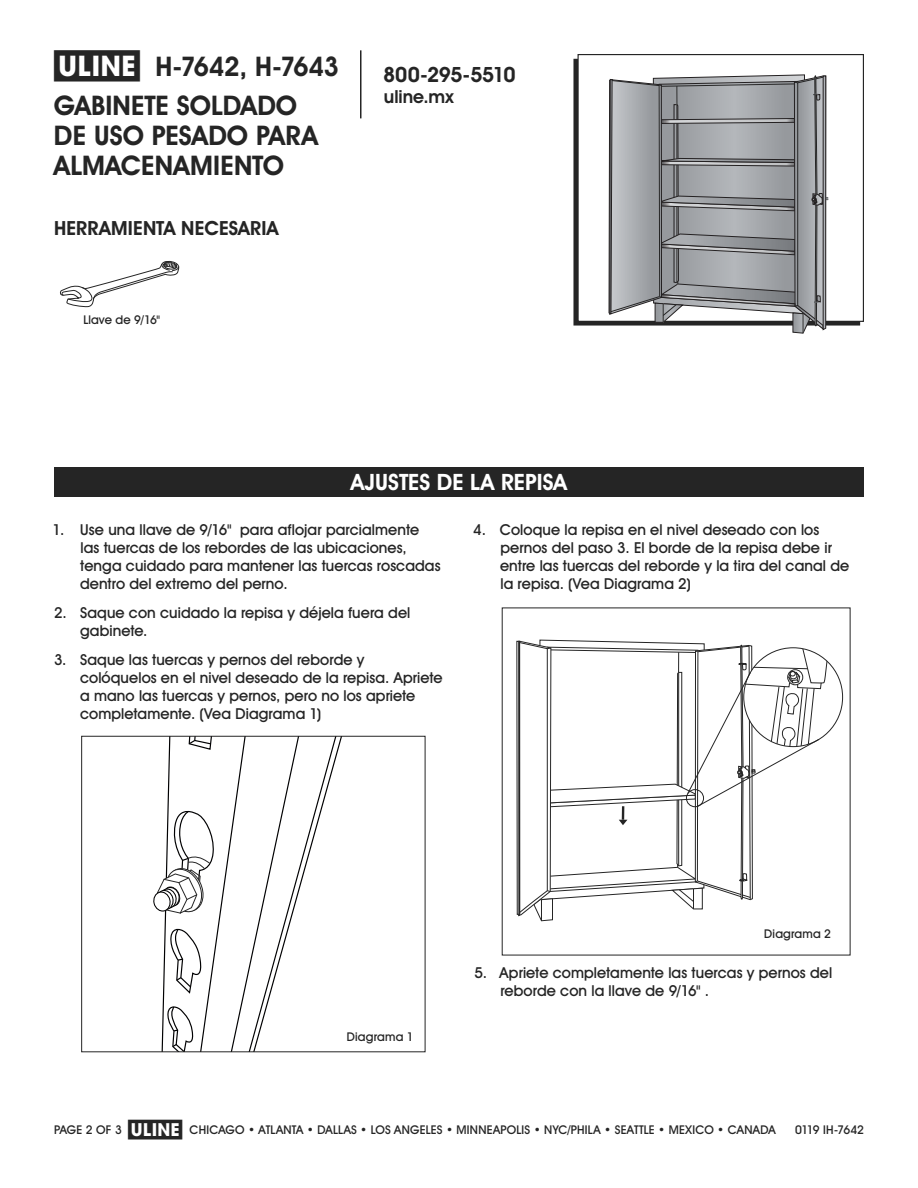
<style>
.page{position:relative;width:918px;height:1188px;background:#fff}
.page>*{position:absolute;margin:0;border:0;box-sizing:border-box;transform-origin:0 0}
.t1{font:700 28.5px "Uline Two Knine";color:#252525}
.t2{font:700 27px/38.7px "Uline Two Knine";color:#252525}
.t3{font:700 22.5px "Uline Two Knine";letter-spacing:.005em;color:#fff}
.t4{font:700 21px "Uline Two Knine";letter-spacing:-.02em;color:#252525}
.t5{font:700 19.5px "Uline Two Knine";letter-spacing:.005em;color:#252525}
.t6{font:700 18px "Uline Two Knine";color:#252525}
.t7{font:15px/18px "Uline Two Knine";letter-spacing:.005em;color:#252525}
.t8{font:12px "Uline Two Knine";letter-spacing:.015em;color:#252525}
.t9{font:12px "Uline Two Knine";letter-spacing:-.05em;color:#252525}
.s1{font-size:18px}
</style>
<div class="page">
<hr style="left:360px;top:50px;width:2px;height:68px;background:#252525">
<svg style="left:153px;top:738px;width:189px;height:312px"></svg>
<div style="left:81px;top:736px;width:344px;height:316px;border:1px solid #252525"></div>
<svg style="left:516px;top:640px;width:316px;height:282px"></svg>
<div style="left:54px;top:467px;width:810px;height:30px;background:#252525"></div>
<div style="left:578px;top:54px;width:286px;height:268px;border:1px solid #252525"></div>
<svg style="left:609px;top:75px;width:220px;height:259px;background:#9c9ea1"></svg>
<svg style="left:60px;top:260px;width:119px;height:48px"></svg>
<h1 class="t1" style="left:54px;top:49px;width:87px">π</h1>
<h2 class="t2" style="left:54px;top:47px;width:287px;text-indent:102px">H-7642, H-7643<br>GABINETE SOLDADO</h2>
<h2 class="t2" style="left:54px;top:120px;width:265px;line-height:30px">DE USO PESADO PARA<br>ALMACENAMIENTO</h2>
<h3 class="t5" style="left:54px;top:217px;width:226px">HERRAMIENTA NECESARIA</h3>
<p class="t8" style="left:83px;top:313px;width:78px">Llave de 9/16"</p>
<h3 class="t4" style="left:383px;top:62px;width:134px">800-295-5510</h3>
<p class="t6" style="left:384px;top:86px;width:71px">uline.mx</p>
<h3 class="t3" style="left:351px;top:469px;width:218px">AJUSTES DE LA REPISA</h3>
<p class="t7" style="left:80px;top:521px;width:362px;text-indent:-27px">1. Use una llave de 9/16" para aflojar parcialmente las tuercas de los rebordes de las ubicaciones, tenga cuidado para mantener las tuercas roscadas dentro del extremo del perno.</p>
<p class="t7" style="left:80px;top:604px;width:332px;text-indent:-26px">2. Saque con cuidado la repisa y déjela fuera del gabinete.</p>
<p class="t7" style="left:80px;top:650px;width:364px;text-indent:-26px">3. Saque las tuercas y pernos del reborde y colóquelos en el nivel deseado de la repisa. Apriete a mano las tuercas y pernos, pero no los apriete completamente. (Vea Diagrama 1)</p>
<p class="t7" style="left:500px;top:521px;width:351px;text-indent:-27px">4. Coloque la repisa en el nivel deseado con los pernos del paso 3. El borde de la repisa debe ir entre las tuercas del reborde y la tira del canal de la repisa. (Vea Diagrama 2)</p>
<p class="t8" style="left:347px;top:1030px;width:68px">Diagrama 1</p>
<p class="t8" style="left:764px;top:926px;width:68px">Diagrama 2</p>
<p class="t7" style="left:500px;top:964px;width:333px;text-indent:-26px">5. Apriete completamente las tuercas y pernos del reborde con la llave de 9/16" .</p>
<p class="t8" style="left:128px;top:1122px;width:649px"><span class="s1">π</span> CHICAGO • ATLANTA • DALLAS • LOS ANGELES • MINNEAPOLIS • NYC/PHILA • SEATTLE • MEXICO • CANADA</p>
<p class="t8" style="left:54px;top:1122px;width:69px">PAGE 2 OF 3</p>
<p class="t9" style="left:795px;top:1122px;width:70px">0119 IH-7642</p>
</div>
